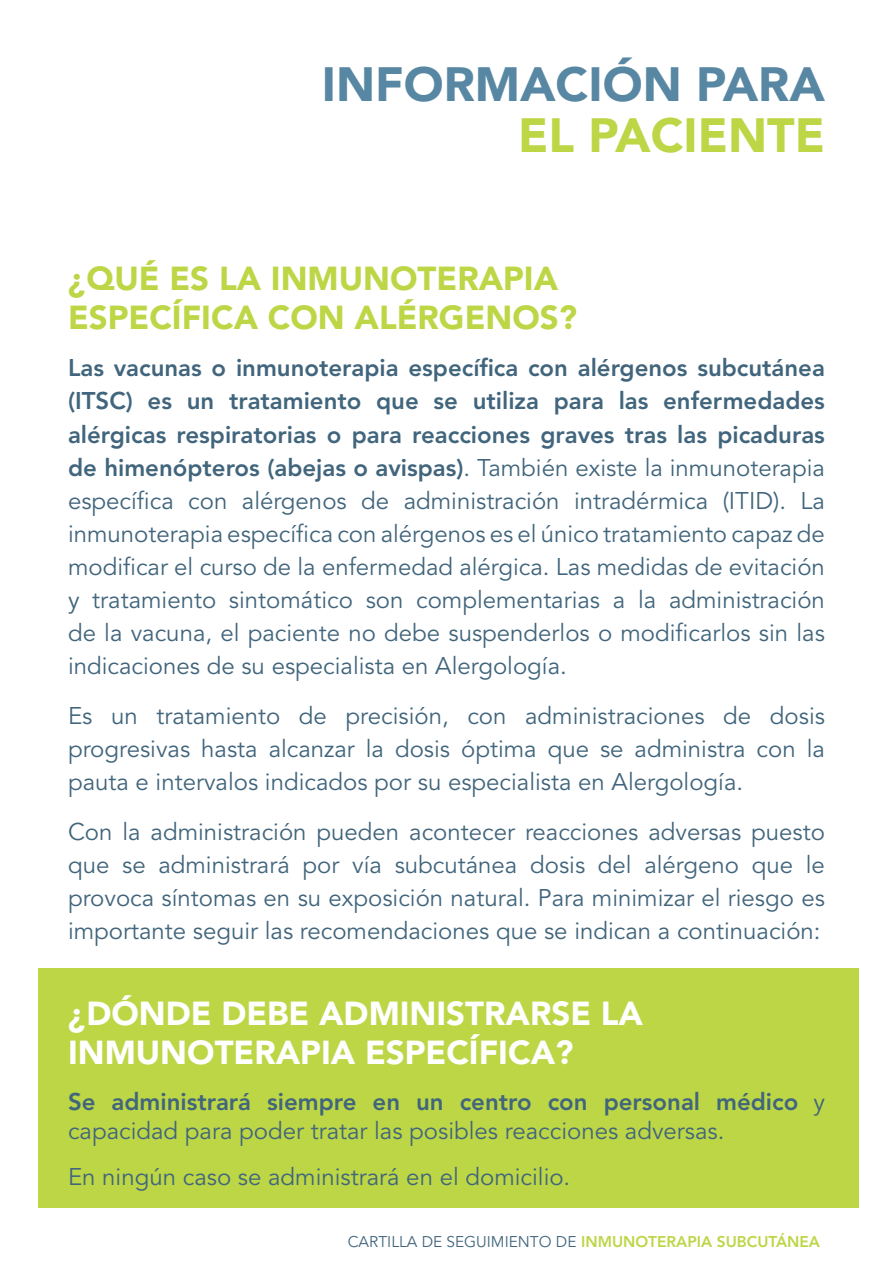
<style>
.page{position:relative;width:893px;height:1276px;background:#fff}
.page>*{position:absolute;margin:0;border:0;box-sizing:border-box;transform-origin:0 0}
.t1{font:900 48px "Avenir";color:#5787a3}
.t2{font:900 48px "Avenir";color:#bcd646}
.t3{font:900 33px/39.6px "Avenir LT Std";color:#fff}
.t4{font:900 33px "Avenir LT Std";color:#bcd646}
.t5{font:24px/33px "Avenir LT Std";color:#41657c;text-align:justify}
.t6{font:15.3px "Avenir LT Std";color:#41657c}
.s1{font-weight:800}
.s2{font-weight:800;color:#bcd646}
</style>
<div class="page">
<div style="left:38px;top:968px;width:821px;height:240px;background:#bcd646"></div>
<p class="t1" style="left:322px;top:43px;width:504px">INFORMACIÓN PARA</p>
<p class="t2" style="left:518px;top:94px;width:308px">EL PACIENTE</p>
<p class="t4" style="left:68px;top:258px;width:492px">¿QUÉ ES LA INMUNOTERAPIA</p>
<p class="t4" style="left:68px;top:298px;width:511px">ESPECÍFICA CON ALÉRGENOS?</p>
<p class="t5" style="left:68px;top:352px;width:758px"><span class="s1">Las vacunas o inmunoterapia específica con alérgenos subcutánea (ITSC) es un tratamiento que se utiliza para las enfermedades alérgicas respiratorias o para reacciones graves tras las picaduras de himenópteros (abejas o avispas)</span>. También existe la inmunoterapia específica con alérgenos de administración intradérmica (ITID). La inmunoterapia específica con alérgenos es el único tratamiento capaz de modificar el curso de la enfermedad alérgica. Las medidas de evitación y tratamiento sintomático son complementarias a la administración de la vacuna, el paciente no debe suspenderlos o modificarlos sin las indicaciones de su especialista en Alergología.</p>
<p class="t5" style="left:68px;top:699px;width:758px">Es un tratamiento de precisión, con administraciones de dosis progresivas hasta alcanzar la dosis óptima que se administra con la pauta e intervalos indicados por su especialista en Alergología.</p>
<p class="t5" style="left:68px;top:815px;width:758px">Con la administración pueden acontecer reacciones adversas puesto que se administrará por vía subcutánea dosis del alérgeno que le provoca síntomas en su exposición natural. Para minimizar el riesgo es importante seguir las recomendaciones que se indican a continuación:</p>
<p class="t3" style="left:68px;top:993px;width:576px">¿DÓNDE DEBE ADMINISTRARSE LA<br>INMUNOTERAPIA ESPECÍFICA?</p>
<p class="t5" style="left:68px;top:1088px;width:758px;line-height:28.8px"><span class="s1">Se administrará siempre en un centro con personal médico</span> y capacidad para poder tratar las posibles reacciones adversas.</p>
<p class="t5" style="left:68px;top:1160px;width:504px">En ningún caso se administrará en el domicilio.</p>
<p class="t6" style="left:348px;top:1232px;width:474px">CARTILLA DE SEGUIMIENTO DE <span class="s2">INMUNOTERAPIA SUBCUTÁNEA</span></p>
</div>
